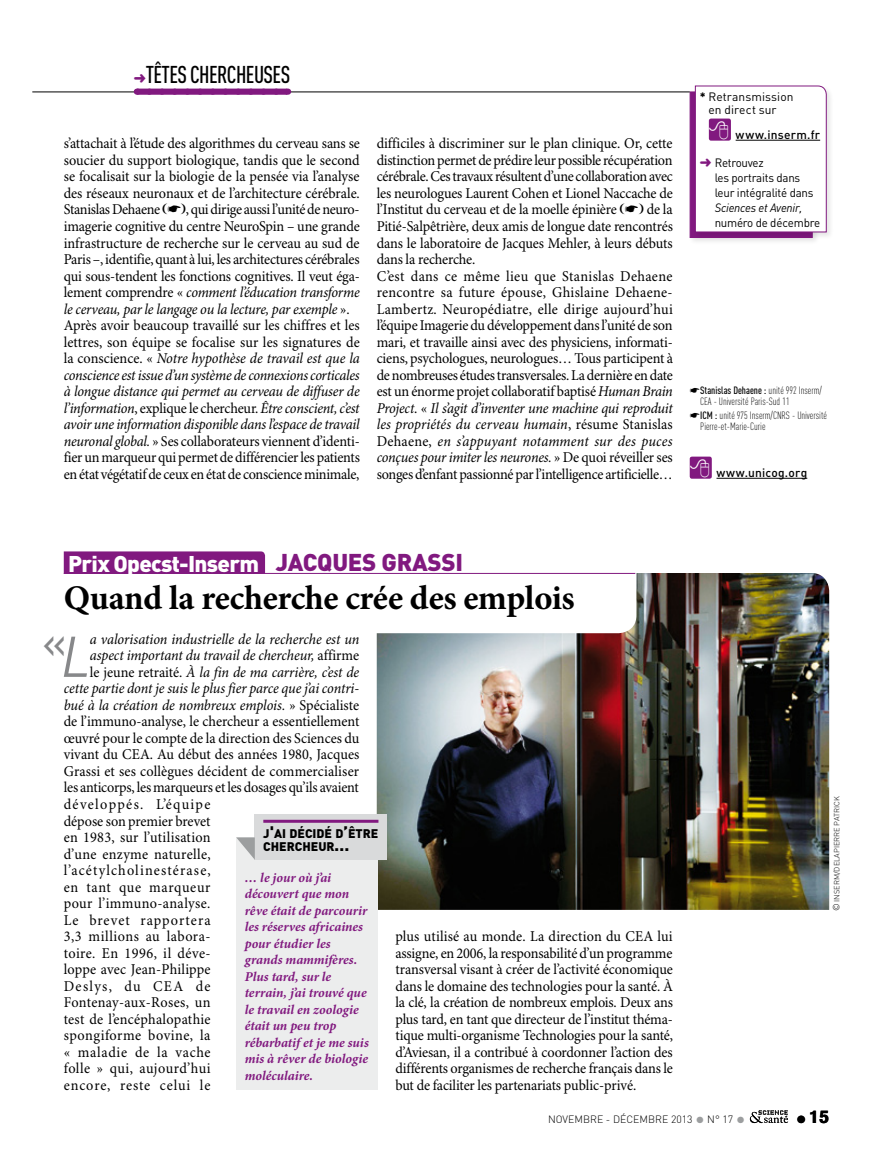
<style>
.page{position:relative;width:893px;height:1149px;background:#fff}
.page>*{position:absolute;margin:0;border:0;box-sizing:border-box;transform-origin:0 0}
.t1{font:italic 56.4px "DIN";color:#87888a;scale:.95 1}
.t2{font:47.85px "DIN";color:#87888a;scale:.95 1}
.t3{font:700 34.5px "Minion Pro";letter-spacing:-.01em;color:#000}
.t4{font:500 24px "DIN Cond";letter-spacing:-.025em;color:#000;scale:.95 1}
.t5{font:900 24px "DIN";letter-spacing:-.01em;color:#81197f}
.t6{font:900 22.5px "DIN";letter-spacing:-.03em;color:#fff}
.t7{font:900 18px "Akzidenz Grotesk";color:#000}
.t8{font:15px/16.5px "Minion Pro";letter-spacing:-.01em;color:#000;text-align:justify;scale:.95 1}
.t9{font:italic 15px "Minion Pro";letter-spacing:-.005em;color:#000;scale:.95 1}
.t10{font:15px "Minion Pro";letter-spacing:.02em;color:#000;scale:.95 1}
.t11{font:15px "Minion Pro";letter-spacing:.01em;color:#000;scale:.95 1}
.t12{font:15px "Minion Pro";letter-spacing:.025em;color:#000;scale:.95 1}
.t13{font:15px "Minion Pro";letter-spacing:.035em;color:#000;scale:.95 1}
.t14{font:15px "Minion Pro";letter-spacing:.045em;color:#000;scale:.95 1}
.t15{font:15px "Minion Pro";letter-spacing:.08em;color:#000;scale:.95 1}
.t16{font:15px "Minion Pro";letter-spacing:.03em;color:#000;scale:.95 1}
.t17{font:15px "Minion Pro";letter-spacing:.095em;color:#000;scale:.95 1}
.t18{font:15px "Minion Pro";letter-spacing:.06em;color:#000;scale:.95 1}
.t19{font:15px "Minion Pro";letter-spacing:.075em;color:#000;scale:.95 1}
.t20{font:15px "Minion Pro";letter-spacing:.09em;color:#000;scale:.95 1}
.t21{font:italic 700 13.5px/16.5px "Minion Pro";letter-spacing:-.005em;color:#81197f}
.t22{font:900 12.3px/13.5px "DIN";color:#000}
.t23{font:12px/15px "DIN";letter-spacing:-.02em;color:#000;scale:.96 1}
.t24{font:500 12px "DIN";letter-spacing:.02em;color:#000}
.t25{font:12px/13.5px "DIN";letter-spacing:.005em;color:#000}
.t26{font:italic 12px "DIN";letter-spacing:-.02em;color:#000;scale:.96 1}
.t27{font:300 10.5px/11.2px "DIN Cond";color:#000}
.t28{font:300 10.5px "DIN";color:#000}
.t29{font:300 7.5px "DIN";color:#000}
.s1{color:#81197f}
.s2{font-style:italic}
.s3{font-weight:700}
.s4{font-weight:500}
.s5{font-style:normal}
.s6{font-size:16.5px}
.s7{font-size:9px}
.s8{color:#9c9e9f}
</style>
<div class="page">
<svg style="left:750px;top:1110px;width:38px;height:12px"></svg>
<img style="left:377px;top:573px;width:452px;height:336px">
<div style="left:236px;top:837px;width:142px;height:252px;background:#eceded"></div>
<div style="left:255px;top:814px;width:132px;height:45px;background:#d9dadb"></div>
<hr style="left:263px;top:819px;width:115px;height:3px;background:#81197f">
<svg style="left:236px;top:837px;width:19px;height:22px"></svg>
<svg style="left:265px;top:555px;width:371px;height:78px"></svg>
<hr style="left:64px;top:573px;width:571px;height:1px;background:#81197f">
<div style="left:64px;top:551px;width:201px;height:22px;background:#81197f"></div>
<hr style="left:716px;top:477px;width:91px;height:1px;background:#000">
<div style="left:690px;top:456px;width:22px;height:22px;background:#81197f;border-radius:2px"></div>
<div style="left:688px;top:90px;width:132px;height:155px;background:#f9f9f9"></div>
<div style="left:693px;top:84px;width:141px;height:156px;background:#f0f0f0"></div>
<hr style="left:32px;top:91px;width:658px;height:1px;background:#000">
<div style="left:137px;top:89px;width:150px;height:6px;background:#81197f"></div>
<svg style="left:149px;top:94px;width:132px;height:1px"></svg>
<svg style="left:689px;top:85px;width:138px;height:153px"></svg>
<h3 class="t4" style="left:134px;top:60px;width:166px"><span class="s1">➜</span>TÊTES CHERCHEUSES</h3>
<p class="t8" style="left:64px;top:136px;width:313px">s’attachait à l’étude des algorithmes du cerveau sans se soucier du support biologique, tandis que le second se focalisait sur la biologie de la pensée via l’analyse des réseaux neuronaux et de l’architecture cérébrale.<br>Stanislas Dehaene</p>
<p class="t8" style="left:64px;top:202px;width:313px;text-align:left;text-indent:117px">➢, qui dirige aussi l’unité de neuro&shy;imagerie cognitive du centre NeuroSpin – une grande infrastructure de recherche sur le cerveau au sud de Paris –, identifie, quant à lui, les architectures cérébrales qui sous-tendent les fonctions cognitives. Il veut éga&shy;lement comprendre « <span class="s2">comment l’éducation transforme le cerveau, par le langage ou la lecture, par exemple</span> ».<br>Après avoir beaucoup travaillé sur les chiffres et les lettres, son équipe se focalise sur les signatures de la conscience. « <span class="s2">Notre hypothèse de travail est que la conscience est issue d’un système de connexions corticales à longue distance qui permet au cerveau de diffuser de l’information</span>, explique le chercheur. <span class="s2">Être conscient, c’est avoir une information disponible dans l’espace de travail neuronal global.</span> » Ses collaborateurs viennent d’identi&shy;fier un marqueur qui permet de différencier les patients en état végétatif de ceux en état de conscience minimale,</p>
<p class="t8" style="left:377px;top:136px;width:313px">difficiles à discriminer sur le plan clinique. Or, cette distinction permet de prédire leur possible récupération cérébrale. Ces travaux résultent d’une collaboration avec les neurologues Laurent Cohen et Lionel Naccache de l’Institut du cerveau et de la moelle épinière</p>
<p class="t8" style="left:377px;top:202px;width:313px;text-align:left;text-indent:262px">➢ de la Pitié-Salpêtrière, deux amis de longue date rencontrés dans le laboratoire de Jacques Mehler, à leurs débuts dans la recherche.<br>C’est dans ce même lieu que Stanislas Dehaene rencontre sa future épouse, Ghislaine Dehaene-Lambertz. Neuropédiatre, elle dirige aujourd’hui l’équipe Imagerie du développement dans l’unité de son mari, et travaille ainsi avec des physiciens, informati&shy;ciens, psychologues, neurologues… Tous participent à de nombreuses études transversales. La dernière en date est un énorme projet collaboratif baptisé <span class="s2">Human Brain Project</span>. « <span class="s2">Il s’agit d’inventer une machine qui reproduit les propriétés du cerveau humain</span>, résume Stanislas Dehaene, <span class="s2">en s’appuyant notamment sur des puces conçues pour imiter les neurones.</span> » De quoi réveiller ses songes d’enfant passionné par l’intelligence artificielle…</p>
<p class="t25" style="left:708px;top:89px;width:86px;text-indent:-9px"><span class="s3">*</span> Retransmission en direct sur</p>
<p class="t24" style="left:736px;top:126px;width:86px">www.inserm.fr</p>
<p class="t23" style="left:715px;top:154px;width:104px;text-indent:-15px"><span class="s1">➜</span> Retrouvez<br>les portraits dans leur intégralité dans</p>
<p class="t26" style="left:715px;top:200px;width:93px">Sciences et Avenir,</p>
<p class="t23" style="left:715px;top:214px;width:112px">numéro de décembre</p>
<p class="t27" style="left:700px;top:385px;width:123px;text-indent:-10px">☛<span class="s4">STANISLAS DEHAENE :</span> unité 992 Inserm/<br>CEA - Université Paris-Sud 11</p>
<p class="t27" style="left:700px;top:409px;width:128px;text-indent:-10px">☛<span class="s4">ICM :</span> unité 975 Inserm/CNRS - Université<br>Pierre-et-Marie-Curie</p>
<p class="t24" style="left:716px;top:464px;width:92px">www.unicog.org</p>
<h3 class="t5" style="left:276px;top:545px;width:189px">Jacq ues Grassi</h3>
<h3 class="t3" style="left:64px;top:577px;width:512px">Quand la recherche crée des emplois</h3>
<h3 class="t6" style="left:68px;top:548px;width:193px">Prix Opecst-Inserm</h3>
<h1 class="t1" style="left:61px;top:621px;width:32px">L</h1>
<p class="t9" style="left:90px;top:630px;width:285px">a valorisation industrielle de la recherche est un</p>
<h2 class="t2" style="left:42px;top:612px;width:28px">«</h2>
<p class="t9" style="left:90px;top:646px;width:285px">aspect important du travail de chercheur, <span class="s5">affirme</span></p>
<p class="t9" style="left:90px;top:663px;width:285px"><span class="s5">le jeune retraité.</span> À la fin de ma carrière, c’est de</p>
<p class="t9" style="left:64px;top:679px;width:313px">cette partie dont je suis le plus fier parce que j’ai contri-</p>
<p class="t9" style="left:64px;top:696px;width:312px">bué à la création de nombreux emplois. <span class="s5">» Spécialiste</span></p>
<p class="t8" style="left:64px;top:713px;width:313px">de l’immuno-analyse, le chercheur a essentiellement</p>
<p class="t8" style="left:64px;top:730px;width:313px">œuvré pour le compte de la direction des Sciences du</p>
<p class="t8" style="left:64px;top:746px;width:313px">vivant du CEA. Au début des années 1980, Jacques</p>
<p class="t11" style="left:64px;top:762px;width:312px">Grassi et ses collègues décident de commercialiser</p>
<p class="t8" style="left:64px;top:779px;width:312px">les anticorps, les marqueurs et les dosages qu’ils avaient</p>
<p class="t17" style="left:64px;top:795px;width:156px">développés. L’équipe</p>
<p class="t8" style="left:64px;top:812px;width:156px">dépose son premier brevet</p>
<p class="t10" style="left:64px;top:828px;width:156px">en 1983, sur l’utilisation</p>
<p class="t12" style="left:64px;top:844px;width:156px">d’une enzyme naturelle,</p>
<p class="t15" style="left:64px;top:861px;width:156px">l’acétylcholinestérase,</p>
<p class="t14" style="left:64px;top:877px;width:156px">en tant que marqueur</p>
<p class="t12" style="left:64px;top:894px;width:156px">pour l’immuno-analyse.</p>
<p class="t19" style="left:64px;top:910px;width:156px">Le brevet rapportera</p>
<p class="t13" style="left:64px;top:927px;width:154px">3,3 millions au labora-</p>
<p class="t16" style="left:64px;top:943px;width:156px">toire. En 1996, il déve-</p>
<p class="t11" style="left:64px;top:960px;width:156px">loppe avec Jean-Philippe</p>
<p class="t20" style="left:64px;top:976px;width:156px">Deslys, du CEA de</p>
<p class="t10" style="left:64px;top:993px;width:156px">Fontenay-aux-Roses, un</p>
<p class="t10" style="left:64px;top:1009px;width:156px">test de l’encéphalopathie</p>
<p class="t13" style="left:64px;top:1026px;width:156px">spongiforme bovine, la</p>
<p class="t14" style="left:64px;top:1042px;width:156px">« maladie de la vache</p>
<p class="t12" style="left:64px;top:1059px;width:156px">folle » qui, aujourd’hui</p>
<p class="t18" style="left:64px;top:1075px;width:156px">encore, reste celui le</p>
<p class="t22" style="left:263px;top:825px;width:117px">J<span class="s6">'</span>AI DÉCIDÉ D<span class="s6">’</span>ÊTRE<br>CHERCHEUR<span class="s6">…</span></p>
<p class="t21" style="left:245px;top:869px;width:126px">… le jour où j’ai découvert que mon rêve était de parcourir les réserves africaines pour étudier les grands mammifères.<br>Plus tard, sur le terrain, j’ai trouvé que le travail en zoologie était un peu trop rébarbatif et je me suis mis à rêver de biologie moléculaire.</p>
<p class="t8" style="left:395px;top:928px;width:294px">plus utilisé au monde. La direction du CEA lui assigne, en 2006, la responsabilité d’un programme transversal visant à créer de l’activité économique dans le domaine des technologies pour la santé. À la clé, la création de nombreux emplois. Deux ans plus tard, en tant que directeur de l’institut théma&shy;tique multi-organisme Technologies pour la santé, d’Aviesan, il a contribué à coordonner l’action des différents organismes de recherche français dans le but de faciliter les partenariats public-privé.</p>
<p class="t29" style="left:832px;top:910px;width:116px;rotate:-90deg"><span class="s7">©</span> INSERM/DELAPI ERRE PATRICK</p>
<p class="t28" style="left:548px;top:1112px;width:198px">NOVEMBRE - DÉCEMBRE 2013 <span class="s8">●</span> N° 17 <span class="s8">●</span></p>
<p class="t7" style="left:797px;top:1105px;width:34px">● 15</p>
</div>
